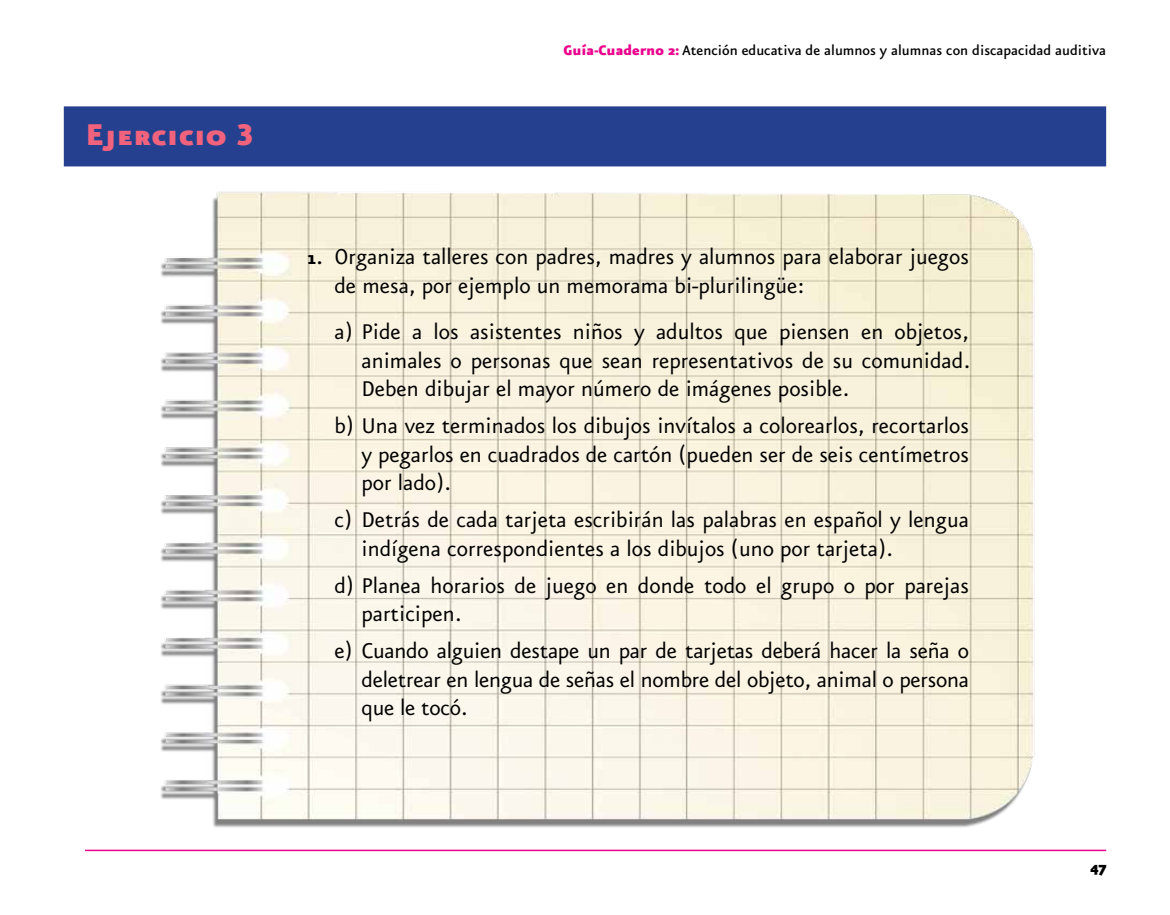
<style>
.page{position:relative;width:1170px;height:915px;background:#fff}
.page>*{position:absolute;margin:0;border:0;box-sizing:border-box;transform-origin:0 0}
.t1{font:36px "Eureka Sans Black Caps";color:#f1637d}
.t2{font:25.5px/28.5px "Eureka Sans";color:#000}
.t3{font:900 18px "Eureka Sans";color:#000}
.t4{font:500 16.5px "Eureka Sans";color:#000}
.s1{font-weight:900;color:#ec008c}
.s2{font-weight:700;font-size:22.5px}
</style>
<div class="page">
<hr style="left:85px;top:849px;width:1021px;height:1px;background:#ec008c">
<img style="left:160px;top:191px;width:875px;height:637px">
<div style="left:64px;top:106px;width:1042px;height:60px;background:#25408f"></div>
<h1 class="t1" style="left:85px;top:116px;width:170px">Ejercicio 3</h1>
<p class="t4" style="left:563px;top:42px;width:544px"><span class="s1">Guía-Cuaderno 2:</span> Atención educativa de alumnos y alumnas con discapacidad auditiva</p>
<p class="t2" style="left:334px;top:244px;width:636px;text-indent:-27px"><span class="s2">1.</span> Organiza talleres con padres, madres y alumnos para elaborar juegos de mesa, por ejemplo un memorama bi-plurilingüe:</p>
<p class="t2" style="left:361px;top:318px;width:610px;text-align:justify;text-indent:-27px">a) Pide a los asistentes niños y adultos que piensen en objetos, animales o personas que sean representativos de su comunidad.<br>Deben dibujar el mayor número de imágenes posible.</p>
<p class="t2" style="left:361px;top:412px;width:609px;text-align:justify;text-indent:-27px">b) Una vez terminados los dibujos invítalos a colorearlos, recortarlos y pegarlos en cuadrados de cartón (pueden ser de seis centímetros por lado).</p>
<p class="t2" style="left:361px;top:506px;width:609px;text-indent:-27px">c) Detrás de cada tarjeta escribirán las palabras en español y lengua indígena correspondientes a los dibujos (uno por tarjeta).</p>
<p class="t2" style="left:361px;top:572px;width:609px;text-indent:-27px">d) Planea horarios de juego en donde todo el grupo o por parejas participen.</p>
<p class="t2" style="left:361px;top:637px;width:609px;text-align:justify;text-indent:-27px">e) Cuando alguien destape un par de tarjetas deberá hacer la seña o deletrear en lengua de señas el nombre del objeto, animal o persona que le tocó.</p>
<p class="t3" style="left:1090px;top:857px;width:17px">47</p>
</div>
